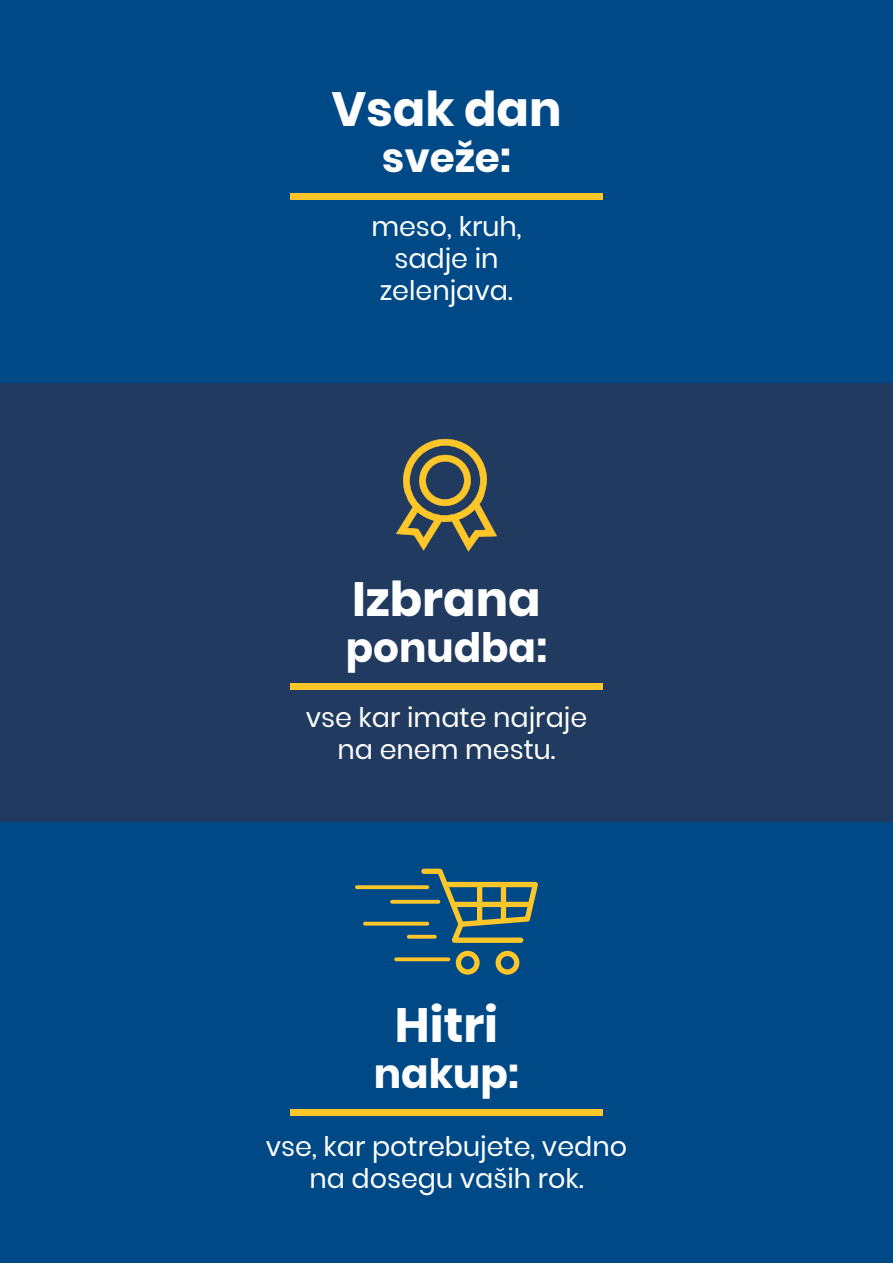
<style>
.page{position:relative;width:893px;height:1263px;background:#fff}
.page>*{position:absolute;margin:0;border:0;box-sizing:border-box;transform-origin:0 0}
.t1{font:700 48px "Poppins";color:#fff}
.t2{font:700 40.5px "Poppins";color:#fff}
.t3{font:27px/32.4px "Poppins";color:#fff;text-align:center}
</style>
<div class="page">
<div style="left:0;top:0;width:893px;height:414px;background:#004987"></div>
<div style="left:0;top:822px;width:893px;height:441px;background:#004987"></div>
<div style="left:0;top:384px;width:893px;height:438px;background:#203b5f"></div>
<div style="left:290px;top:193px;width:313px;height:6px;background:#ffc629"></div>
<svg style="left:421px;top:869px;width:117px;height:106px"></svg>
<svg style="left:355px;top:885px;width:74px;height:4px"></svg>
<svg style="left:390px;top:900px;width:50px;height:4px"></svg>
<hr style="left:363px;top:922px;width:66px;height:3px;background:#ffc629;border-radius:2px">
<svg style="left:407px;top:935px;width:30px;height:4px"></svg>
<svg style="left:394px;top:957px;width:56px;height:4px"></svg>
<div style="left:290px;top:1110px;width:313px;height:6px;background:#ffc629"></div>
<svg style="left:396px;top:438px;width:101px;height:114px"></svg>
<div style="left:290px;top:684px;width:313px;height:6px;background:#ffc629"></div>
<h1 class="t1" style="left:331px;top:81px;width:232px">Vsak dan</h1>
<h2 class="t2" style="left:382px;top:134px;width:131px">sveže:</h2>
<p class="t3" style="left:371px;top:210px;width:152px">meso, kruh, sadje in zelenjava.</p>
<h1 class="t1" style="left:352px;top:571px;width:190px">Izbrana</h1>
<h2 class="t2" style="left:346px;top:625px;width:203px">ponudba:</h2>
<p class="t3" style="left:306px;top:701px;width:283px">vse kar imate najraje na enem mestu.</p>
<h1 class="t1" style="left:395px;top:997px;width:105px">Hitri</h1>
<h2 class="t2" style="left:374px;top:1051px;width:147px">nakup:</h2>
<p class="t3" style="left:266px;top:1130px;width:363px">vse, kar potrebujete, vedno na dosegu vaših rok.</p>
</div>
